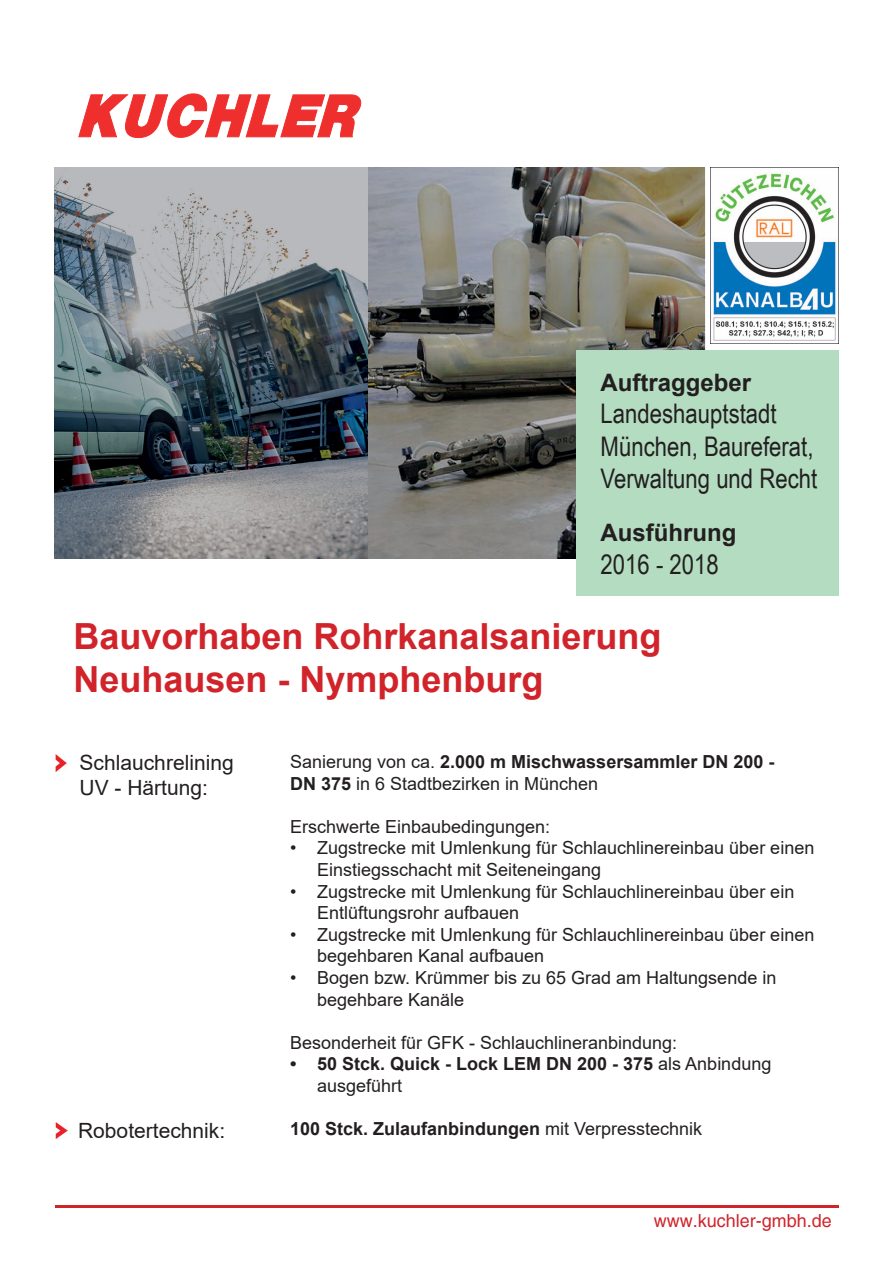
<style>
.page{position:relative;width:893px;height:1263px;background:#fff}
.page>*{position:absolute;margin:0;border:0;box-sizing:border-box;transform-origin:0 0}
.t1{font:700 36px/43.2px "Arial";color:#d1232a}
.t2{font:27px/32.4px "Arial Narrow";color:#231f20}
.t3{font:700 24px "Arial";color:#231f20}
.t4{font:21px/25.2px "Arial";color:#231f20}
.t5{font:18px/21.6px "Arial";color:#231f20}
.t6{font:700 18px/21.6px "Arial";color:#231f20}
.t7{font:18px "Helvetica";color:#d1232a}
.s1{font-weight:700}
.s2{font-weight:400}
</style>
<div class="page">
<hr style="left:55px;top:1205px;width:783px;height:3px;background:#d1232a">
<svg style="left:79px;top:94px;width:282px;height:44px"></svg>
<img style="left:367px;top:169px;width:337px;height:389px">
<svg style="left:367px;top:168px;width:337px;height:1px"></svg>
<img style="left:54px;top:168px;width:313px;height:390px">
<div style="left:577px;top:351px;width:262px;height:245px;background:#b3dcc0"></div>
<img style="left:55px;top:755px;width:11px;height:16px">
<img style="left:55px;top:1123px;width:12px;height:16px">
<img style="left:710px;top:168px;width:129px;height:175px">
<h3 class="t3" style="left:601px;top:365px;width:152px">Auftraggeber</h3>
<h2 class="t2" style="left:601px;top:396px;width:218px">Landeshauptstadt<br>München, Baureferat,<br>Verwaltung und Recht</h2>
<h3 class="t3" style="left:601px;top:516px;width:137px">Ausführung</h3>
<h2 class="t2" style="left:601px;top:547px;width:120px">2016 - 2018</h2>
<h1 class="t1" style="left:73px;top:615px;width:590px">Bauvorhaben Rohrkanalsanierung<br>Neuhausen - Nymphenburg</h1>
<p class="t4" style="left:80px;top:750px;width:156px">Schlauchrelining<br>UV - Härtung:</p>
<p class="t5" style="left:290px;top:751px;width:486px">Sanierung von ca. <span class="s1">2.000 m Mischwassersammler DN 200 -<br>DN 375</span> in 6 Stadtbezirken in München</p>
<p class="t5" style="left:290px;top:815px;width:262px">Erschwerte Einbaubedingungen:</p>
<p class="t5" style="left:317px;top:837px;width:499px;text-indent:-27px">• Zugstrecke mit Umlenkung für Schlauchlinereinbau über einen<br>Einstiegsschacht mit Seiteneingang</p>
<p class="t5" style="left:317px;top:880px;width:479px;text-indent:-27px">• Zugstrecke mit Umlenkung für Schlauchlinereinbau über ein<br>Entlüftungsrohr aufbauen</p>
<p class="t5" style="left:317px;top:923px;width:499px;text-indent:-27px">• Zugstrecke mit Umlenkung für Schlauchlinereinbau über einen begehbaren Kanal aufbauen</p>
<p class="t5" style="left:317px;top:967px;width:461px;text-indent:-27px">• Bogen bzw. Krümmer bis zu 65 Grad am Haltungsende in begehbare Kanäle</p>
<p class="t5" style="left:290px;top:1031px;width:389px">Besonderheit für GFK - Schlauchlineranbindung:</p>
<p class="t6" style="left:317px;top:1053px;width:456px;text-indent:-27px">• 50 Stck. Quick - Lock LEM DN 200 - 375 <span class="s2">als Anbindung ausgeführt</span></p>
<p class="t4" style="left:78px;top:1118px;width:149px">Robotertechnik:</p>
<p class="t6" style="left:290px;top:1118px;width:414px">100 Stck. Zulaufanbindungen <span class="s2">mit Verpresstechnik</span></p>
<p class="t7" style="left:654px;top:1210px;width:180px">www.kuchler-gmbh.de</p>
</div>
